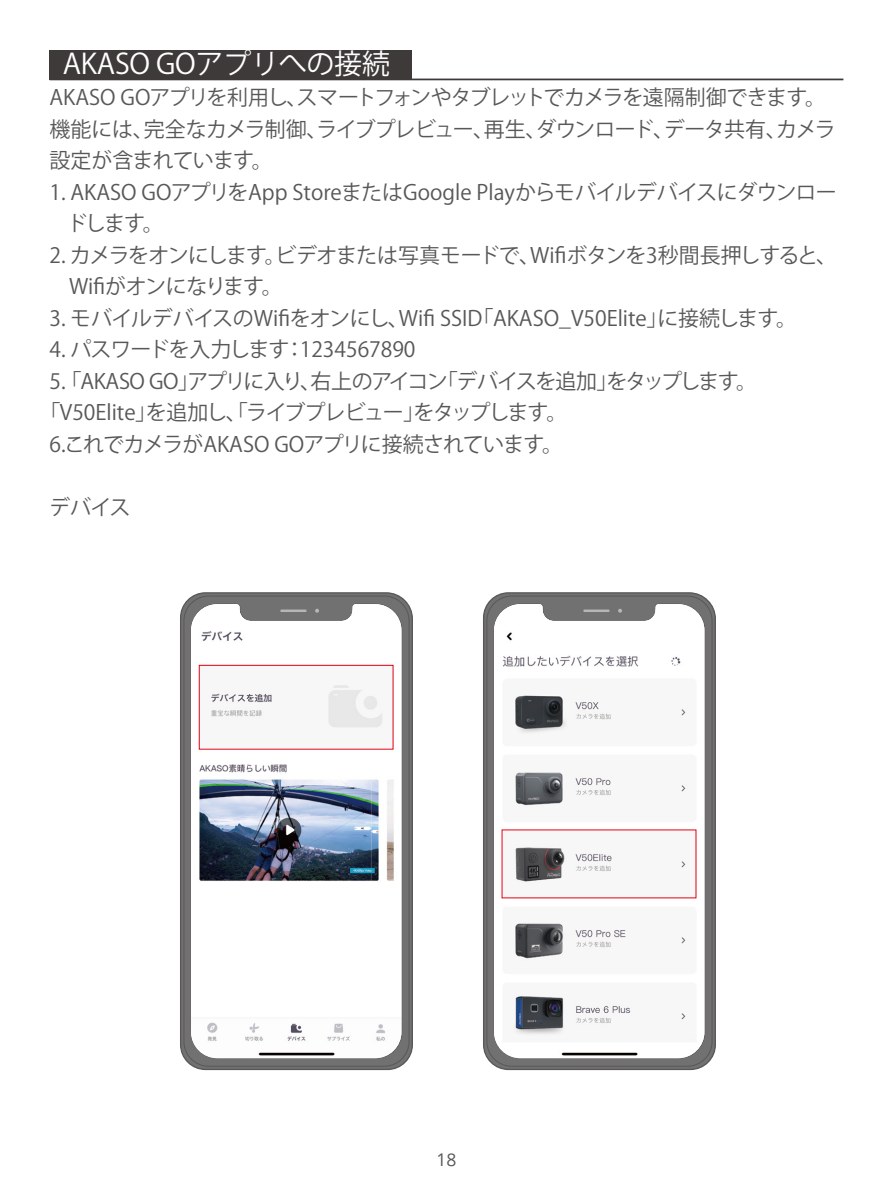
<style>
.page{position:relative;width:893px;height:1191px;background:#fff}
.page>*{position:absolute;margin:0;border:0;box-sizing:border-box;transform-origin:0 0}
.t1{font:28px "Koz Go Pr 6 N";letter-spacing:-.01em;color:#fff}
.t2{font:21px/31.5px "Koz Go Pr 6 N";letter-spacing:-.03em;color:#595757}
.t3{font:21px "Koz Go Pr 6 N";color:#595757}
.t4{font:21px/31.5px "Koz Go Pr 6 N";letter-spacing:-.01em;color:#595757}
.t5{font:21px "Koz Go Pr 6 N";letter-spacing:-.06em;color:#595757}
.t6{font:21px "Koz Go Pr 6 N";letter-spacing:-.05em;color:#595757}
.t7{font:17.5px "Open Sans";color:#595757}
</style>
<div class="page">
<hr style="left:50px;top:79px;width:793px;height:1px;background:#3e3a39">
<div style="left:50px;top:50px;width:362px;height:29px;background:#3e3a39"></div>
<div style="left:181px;top:593px;width:231px;height:476px;background:#727171;border-radius:25px"></div>
<div style="left:180px;top:592px;width:233px;height:478px;border:1px solid #595757;border-radius:25px"></div>
<div style="left:183px;top:595px;width:226px;height:471px;border:1px solid #595757;border-radius:25px"></div>
<img style="left:191px;top:604px;width:210px;height:454px">
<svg style="left:209px;top:609px;width:181px;height:15px;fill:#fff"></svg>
<div style="left:484px;top:593px;width:231px;height:476px;background:#727171;border-radius:25px"></div>
<div style="left:483px;top:592px;width:233px;height:478px;border:1px solid #595757;border-radius:25px"></div>
<div style="left:486px;top:595px;width:226px;height:471px;border:1px solid #595757;border-radius:25px"></div>
<img style="left:494px;top:604px;width:210px;height:454px">
<svg style="left:512px;top:609px;width:181px;height:15px;fill:#fff"></svg>
<div style="left:199px;top:665px;width:194px;height:84px;border:1px solid #e60012"></div>
<h1 class="t1" style="left:63px;top:48px;width:329px">AKASO GOアプリへの接続</h1>
<p class="t2" style="left:49px;top:82px;width:788px">AKASO GOアプリを利用し、スマートフォンやタブレットでカメラを遠隔制御できます。機能には、完全なカメラ制御、ライブプレビュー、再生、ダウンロード、データ共有、カメラ設定が含まれています。</p>
<p class="t4" style="left:66px;top:177px;width:772px;text-indent:-17px">1. AKASO GOアプリをApp StoreまたはGoogle Playからモバイルデバイスにダウンロードします。</p>
<p class="t2" style="left:69px;top:240px;width:769px;text-indent:-20px">2. カメラをオンにします。ビデオまたは写真モードで、Wifiボタンを3秒間長押しすると、<br>Wifiがオンになります。</p>
<p class="t3" style="left:49px;top:306px;width:749px">3. モバイルデバイスのWifiをオンにし、Wifi SSID「AKASO_V50Elite」に接続します。</p>
<p class="t3" style="left:49px;top:338px;width:368px">4. パスワードを入力します：1234567890</p>
<p class="t5" style="left:49px;top:369px;width:709px">5. 「AKASO GO」アプリに入り、右上のアイコン「デバイスを追加」をタップします。</p>
<p class="t6" style="left:39px;top:401px;width:529px">「V50Elite」を追加し、「ライブプレビュー」をタップします。</p>
<p class="t2" style="left:49px;top:429px;width:515px">6.これでカメラがAKASO GOアプリに接続されています。</p>
<p class="t2" style="left:49px;top:492px;width:83px">デバイス</p>
<p class="t7" style="left:436px;top:1148px;width:22px">18</p>
</div>
